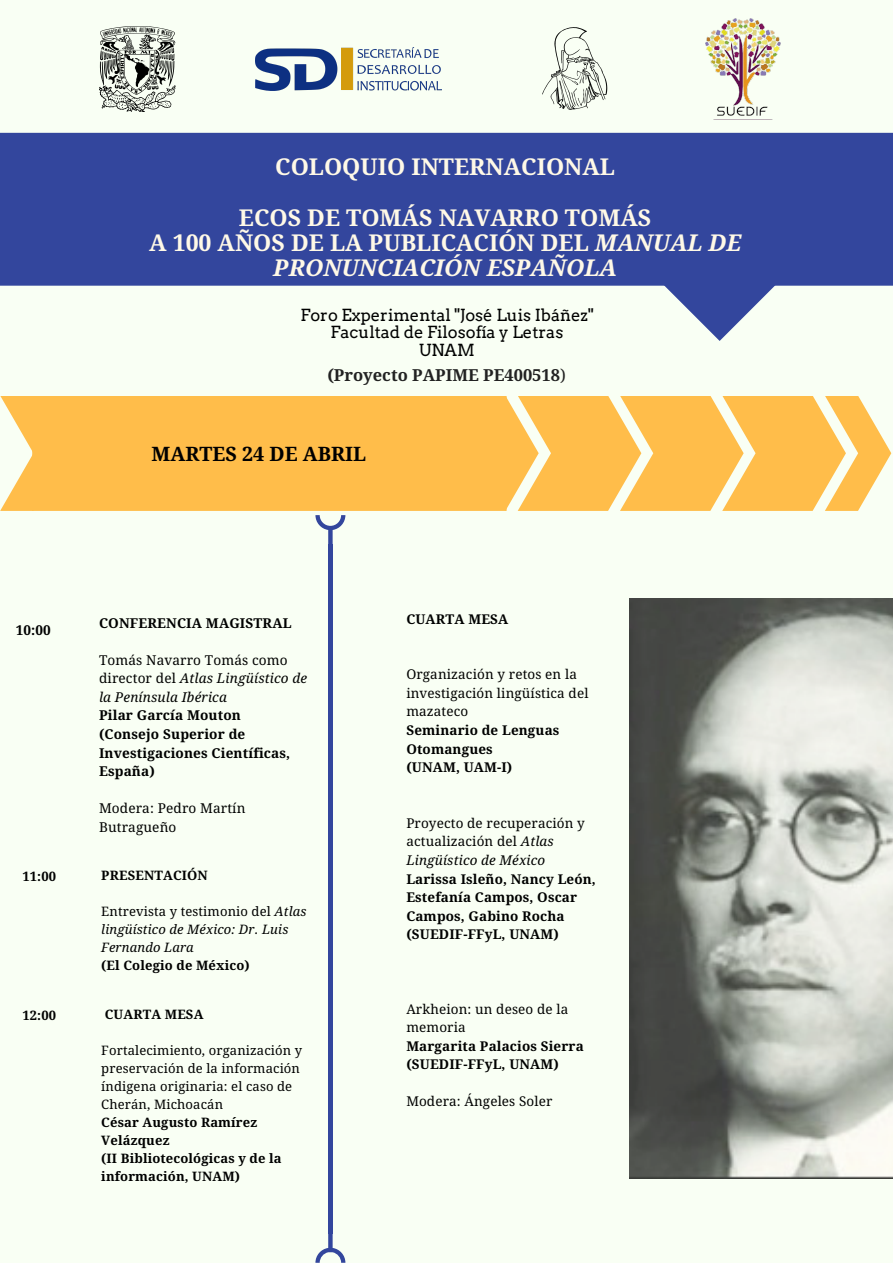
<style>
.page{position:relative;width:893px;height:1263px;background:#f9fff4}
.page>*{position:absolute;margin:0;border:0;box-sizing:border-box;transform-origin:0 0}
.t1{font:italic 700 23.17px/25.3px "Droid Serif";color:#fff9e7;text-align:center}
.t2{font:700 23.17px/50.6px "Droid Serif";color:#fff9e7;text-align:center}
.t3{font:700 19.88px "Droid Serif";color:#000}
.t4{font:16.58px/17.5px "Arvo";color:#000;text-align:center}
.t5{font:700 16.58px "Droid Serif";color:#222}
.t6{font:700 13.58px/18.6px "Droid Serif";letter-spacing:.01em;color:#000}
.t7{font:italic 13.58px/18.6px "Droid Serif";letter-spacing:.01em;color:#000}
.t8{font:13.58px/18.6px "Droid Serif";letter-spacing:.01em;color:#000}
.t9{font:700 13.5px/18.6px "Droid Serif";letter-spacing:.01em;color:#000}
.t10{font:13.5px/18.6px "Droid Serif";letter-spacing:.01em;color:#000}
.t11{font:700 13.05px/18px "Droid Serif";letter-spacing:.01em;color:#000}
.t12{font:13.05px/18px "Droid Serif";letter-spacing:.01em;color:#000}
.t13{font:italic 13.05px/18px "Droid Serif";letter-spacing:.01em;color:#000}
.s1{font-style:normal}
.s2{font-weight:400}
.s3{font-style:italic}
</style>
<div class="page">
<div style="left:0;top:133px;width:893px;height:153px;background:#33469d"></div>
<svg style="left:661px;top:283px;width:117px;height:58px"></svg>
<svg style="left:0;top:397px;width:32px;height:114px"></svg>
<div style="left:32px;top:397px;width:473px;height:114px;background:#ffbd4a"></div>
<svg style="left:505px;top:397px;width:386px;height:114px"></svg>
<img style="left:255px;top:48px;width:187px;height:43px">
<img style="left:542px;top:27px;width:66px;height:83px">
<img style="left:99px;top:26px;width:76px;height:86px">
<img style="left:706px;top:19px;width:75px;height:101px">
<img style="left:629px;top:598px;width:264px;height:580px">
<div style="left:328px;top:544px;width:5px;height:689px;background:#33469d"></div>
<svg style="left:315px;top:1233px;width:30px;height:30px"></svg>
<svg style="left:315px;top:515px;width:30px;height:29px"></svg>
<h1 class="t2" style="left:239px;top:142px;width:414px">COLOQUIO INTERNACIONAL<br>ECOS DE TOMÁS NAVARRO TOMÁS</h1>
<h1 class="t1" style="left:149px;top:230px;width:593px"><span class="s1">A 100 AÑOS DE LA PUBLICACIÓN DEL</span> MANUAL DE<br>PRONUNCIACIÓN ESPAÑOLA</h1>
<p class="t4" style="left:300px;top:306px;width:294px">Foro Experimental "José Luis Ibáñez"<br>Facultad de Filosofía y Letras<br>UNAM</p>
<p class="t5" style="left:327px;top:366px;width:240px">(Proyecto PAPIME PE400518<span class="s2">)</span></p>
<h2 class="t3" style="left:152px;top:443px;width:216px">MARTES 24 DE ABRIL</h2>
<p class="t6" style="left:16px;top:621px;width:37px">10:00</p>
<p class="t6" style="left:99px;top:613px;width:194px">CONFERENCIA MAGISTRAL</p>
<p class="t7" style="left:99px;top:651px;width:210px"><span class="s1">Tomás Navarro Tomás como director del</span> Atlas Lingüístico de la Península Ibérica</p>
<p class="t6" style="left:99px;top:706px;width:193px">Pilar García Mouton (Consejo Superior de<br>Investigaciones Científicas,<br>España)</p>
<p class="t8" style="left:99px;top:799px;width:148px">Modera: Pedro Martín<br>Butragueño</p>
<p class="t11" style="left:23px;top:868px;width:35px">11:00</p>
<p class="t11" style="left:101px;top:867px;width:108px">PRESENTACIÓN</p>
<p class="t13" style="left:101px;top:903px;width:207px"><span class="s1">Entrevista y testimonio del</span> Atlas lingüístico de México: Dr. Luis<br>Fernando Lara</p>
<p class="t11" style="left:101px;top:957px;width:150px">(El Colegio de México)</p>
<p class="t11" style="left:23px;top:1007px;width:35px">12:00</p>
<p class="t11" style="left:105px;top:1006px;width:100px">CUARTA MESA</p>
<p class="t12" style="left:101px;top:1042px;width:202px">Fortalecimiento, organización y preservación de la información índigena originaria: el caso de<br>Cherán, Michoacán</p>
<p class="t11" style="left:101px;top:1114px;width:182px">César Augusto Ramírez<br>Velázquez<br>(II Bibliotecológicas y de la información, UNAM)</p>
<p class="t9" style="left:406px;top:610px;width:104px">CUARTA MESA</p>
<p class="t10" style="left:406px;top:665px;width:184px">Organización y retos en la investigación lingüística del mazateco</p>
<p class="t9" style="left:406px;top:721px;width:155px">Seminario de Lenguas<br>Otomangues<br>(UNAM, UAM-I)</p>
<p class="t10" style="left:406px;top:814px;width:180px">Proyecto de recuperación y actualización del <span class="s3">Atlas<br>Lingüístico de México</span></p>
<p class="t9" style="left:406px;top:870px;width:191px">Larissa Isleño, Nancy León,<br>Estefanía Campos, Oscar<br>Campos, Gabino Rocha (SUEDIF-FFyL, UNAM)</p>
<p class="t10" style="left:406px;top:1000px;width:164px">Arkheion: un deseo de la memoria</p>
<p class="t9" style="left:406px;top:1037px;width:179px">Margarita Palacios Sierra (SUEDIF-FFyL, UNAM)</p>
<p class="t10" style="left:406px;top:1092px;width:148px">Modera: Ángeles Soler</p>
</div>
